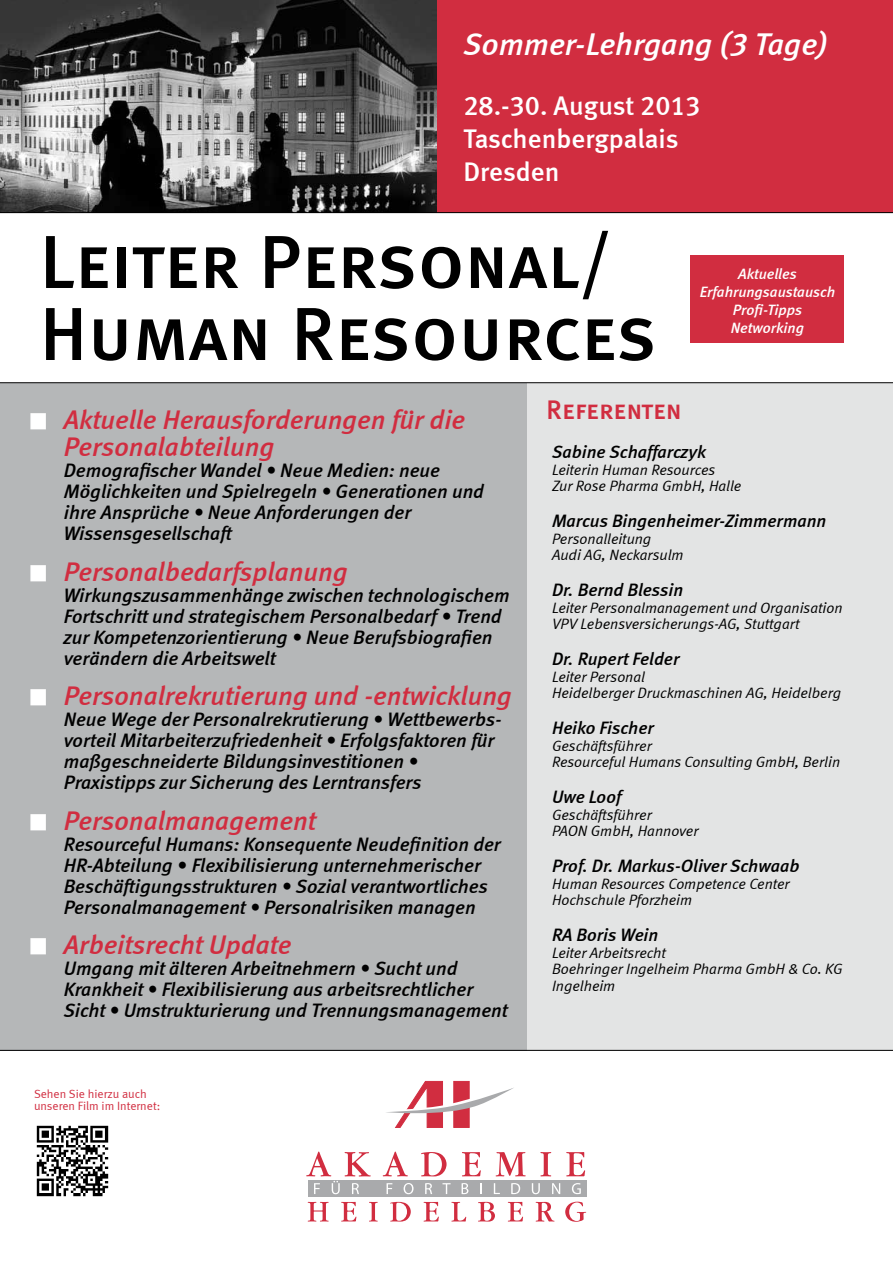
<style>
.page{position:relative;width:893px;height:1263px;background:#fff}
.page>*{position:absolute;margin:0;border:0;box-sizing:border-box;transform-origin:0 0}
.t1{font:75px/72px "Meta Medium LF Caps";color:#000}
.t2{font:italic 31.5px "Meta Medium LF";color:#fff}
.t3{font:italic 27px/27px "Meta Medium LF";color:#d12d40}
.t4{font:27px/33px "Meta Medium LF";color:#fff}
.t5{font:27px "Meta Medium LF Caps";color:#d12d40}
.t6{font:italic 19.5px/21px "Meta Medium LF";color:#000}
.t7{font:italic 18px "Meta Medium LF";color:#000}
.t8{font:italic 15px/16.5px "Meta Normal LF";color:#000}
.t9{font:italic 15px/18px "Meta Medium LF";color:#fff;text-align:center}
.t10{font:italic 13.5px "Meta Medium LF";color:#000}
.t11{font:12px/12px "Meta Normal LF";color:#d12d40}
.s1{color:#fff}
</style>
<div class="page">
<div style="left:0;top:383px;width:527px;height:667px;background:#b5b7b8"></div>
<hr style="left:0;top:103px;width:1px;height:582px;background:#b5b7b8">
<div style="left:7px;top:0;width:886px;height:213px;background:#d12d40"></div>
<img style="left:0;top:0;width:437px;height:212px">
<svg style="left:386px;top:1081px;width:127px;height:46px"></svg>
<svg style="left:308px;top:1202px;width:21px;height:19px"></svg>
<svg style="left:341px;top:1202px;width:15px;height:19px"></svg>
<svg style="left:369px;top:1202px;width:9px;height:19px"></svg>
<svg style="left:390px;top:1202px;width:21px;height:19px"></svg>
<svg style="left:424px;top:1202px;width:15px;height:19px"></svg>
<svg style="left:451px;top:1202px;width:15px;height:19px"></svg>
<svg style="left:478px;top:1202px;width:17px;height:19px"></svg>
<svg style="left:508px;top:1202px;width:15px;height:19px"></svg>
<svg style="left:536px;top:1202px;width:18px;height:19px"></svg>
<svg style="left:565px;top:1202px;width:21px;height:20px"></svg>
<svg style="left:383px;top:1151px;width:25px;height:25px"></svg>
<svg style="left:421px;top:1152px;width:26px;height:24px"></svg>
<svg style="left:462px;top:1152px;width:19px;height:24px"></svg>
<svg style="left:496px;top:1152px;width:30px;height:24px"></svg>
<svg style="left:540px;top:1152px;width:11px;height:24px"></svg>
<svg style="left:566px;top:1152px;width:19px;height:24px"></svg>
<div style="left:308px;top:1180px;width:279px;height:16px;background:#a9aaac"></div>
<svg style="left:306px;top:1151px;width:65px;height:43px"></svg>
<svg style="left:387px;top:1183px;width:5px;height:11px"></svg>
<svg style="left:404px;top:1183px;width:10px;height:11px"></svg>
<svg style="left:425px;top:1183px;width:7px;height:11px"></svg>
<svg style="left:442px;top:1183px;width:9px;height:11px"></svg>
<svg style="left:462px;top:1183px;width:6px;height:11px"></svg>
<svg style="left:480px;top:1183px;width:2px;height:11px"></svg>
<svg style="left:494px;top:1183px;width:6px;height:11px"></svg>
<svg style="left:511px;top:1183px;width:9px;height:11px"></svg>
<svg style="left:532px;top:1183px;width:8px;height:11px"></svg>
<svg style="left:552px;top:1183px;width:8px;height:11px"></svg>
<svg style="left:572px;top:1183px;width:9px;height:11px"></svg>
<div style="left:527px;top:383px;width:366px;height:667px;background:#e3e4e4"></div>
<hr style="left:0;top:1050px;width:893px;height:1px;background:#000">
<hr style="left:0;top:382px;width:893px;height:1px;background:#000">
<hr style="left:0;top:212px;width:893px;height:1px;background:#000">
<hr style="left:0;top:685px;width:1px;height:180px;background:#eceded">
<div style="left:691px;top:255px;width:153px;height:87px;background:#d12d40"></div>
<img style="left:36px;top:1126px;width:73px;height:70px">
<h2 class="t2" style="left:463px;top:25px;width:366px">Sommer-Lehrgang (3 Tage)</h2>
<h3 class="t4" style="left:463px;top:89px;width:239px">28.-30. August 2013<br>Taschenbergpalais<br>Dresden</h3>
<h1 class="t1" style="left:39px;top:225px;width:619px">Leiter Personal/<br>Human Resources</h1>
<p class="t9" style="left:700px;top:264px;width:137px">Aktuelles<br>Erfahrungsaustausch<br>Profi-Tipps<br>Networking</p>
<h3 class="t3" style="left:64px;top:406px;width:403px;text-indent:-34px"><span class="s1">■</span> Aktuelle Herausforderungen für die<br>Personalabteilung</h3>
<p class="t6" style="left:64px;top:460px;width:422px">Demografischer Wandel • Neue Medien: neue Möglichkeiten und Spielregeln • Generationen und ihre Ansprüche • Neue Anforderungen der Wissensgesellschaft</p>
<h3 class="t3" style="left:30px;top:557px;width:320px"><span class="s1">■</span> Personalbedarfsplanung</h3>
<p class="t6" style="left:64px;top:584px;width:447px">Wirkungszusammenhänge zwischen technologischem Fortschritt und strategischem Personalbedarf • Trend zur Kompetenzorientierung • Neue Berufsbiografien verändern die Arbeitswelt</p>
<h3 class="t3" style="left:30px;top:682px;width:484px"><span class="s1">■</span> Personalrekrutierung und -entwicklung</h3>
<p class="t6" style="left:64px;top:709px;width:439px">Neue Wege der Personalrekrutierung • Wettbewerbs&shy;vorteil Mitarbeiterzufriedenheit • Erfolgsfaktoren für maßgeschneiderte Bildungsinvestitionen • Praxistipps zur Sicherung des Lerntransfers</p>
<h3 class="t3" style="left:30px;top:806px;width:288px"><span class="s1">■</span> Personalmanagement</h3>
<p class="t6" style="left:64px;top:833px;width:439px">Resourceful Humans: Konsequente Neudefinition der HR-Abteilung • Flexibilisierung unternehmerischer Beschäftigungsstrukturen • Sozial verantwortliches Personalmanagement • Personalrisiken managen</p>
<h3 class="t3" style="left:30px;top:931px;width:263px"><span class="s1">■</span> Arbeitsrecht Update</h3>
<p class="t6" style="left:64px;top:958px;width:445px">Umgang mit älteren Arbeitnehmern • Sucht und<br>Krankheit • Flexibilisierung aus arbeitsrechtlicher<br>Sicht • Umstrukturierung und Trennungsmanagement</p>
<p class="t11" style="left:34px;top:1087px;width:128px">Sehen Sie hierzu auch unseren Film im Internet:</p>
<h3 class="t5" style="left:546px;top:394px;width:137px">Referenten</h3>
<p class="t7" style="left:552px;top:441px;width:155px">Sabine Schaffarczyk</p>
<p class="t8" style="left:552px;top:461px;width:191px">Leiterin Human Resources<br>Zur Rose Pharma GmbH, Halle</p>
<p class="t7" style="left:552px;top:510px;width:276px">Marcus Bingenheimer-Zimmermann</p>
<p class="t8" style="left:552px;top:530px;width:133px">Personalleitung<br>Audi AG, Neckarsulm</p>
<p class="t7" style="left:552px;top:579px;width:133px">Dr. Bernd Blessin</p>
<p class="t8" style="left:552px;top:599px;width:292px">Leiter Personalmanagement und Organisation<br>VPV Lebensversicherungs-AG, Stuttgart</p>
<p class="t7" style="left:552px;top:648px;width:129px">Dr. Rupert Felder</p>
<p class="t8" style="left:552px;top:668px;width:291px">Leiter Personal<br>Heidelberger Druckmaschinen AG, Heidelberg</p>
<p class="t7" style="left:552px;top:717px;width:103px">Heiko Fischer</p>
<p class="t8" style="left:552px;top:737px;width:290px">Geschäftsführer<br>Resourceful Humans Consulting GmbH, Berlin</p>
<p class="t7" style="left:552px;top:786px;width:71px">Uwe Loof</p>
<p class="t8" style="left:552px;top:806px;width:148px">Geschäftsführer<br>PAON GmbH, Hannover</p>
<p class="t7" style="left:552px;top:855px;width:249px">Prof. Dr. Markus-Oliver Schwaab</p>
<p class="t8" style="left:552px;top:875px;width:239px">Human Resources Competence Center<br>Hochschule Pforzheim</p>
<p class="t7" style="left:552px;top:924px;width:108px">RA Boris Wein</p>
<p class="t8" style="left:552px;top:944px;width:292px">Leiter Arbeitsrecht<br>Boehringer Ingelheim Pharma GmbH &amp; Co. KG<br>Ingelheim</p>
<p class="t7" style="left:554px;top:874px;width:138px">Prof. Dr. Eric Frére</p>
<p class="t10" style="left:554px;top:898px;width:218px">Professor für Betriebswirtschaftslehre</p>
<p class="t10" style="left:554px;top:928px;width:117px">Management, Essen</p>
</div>
